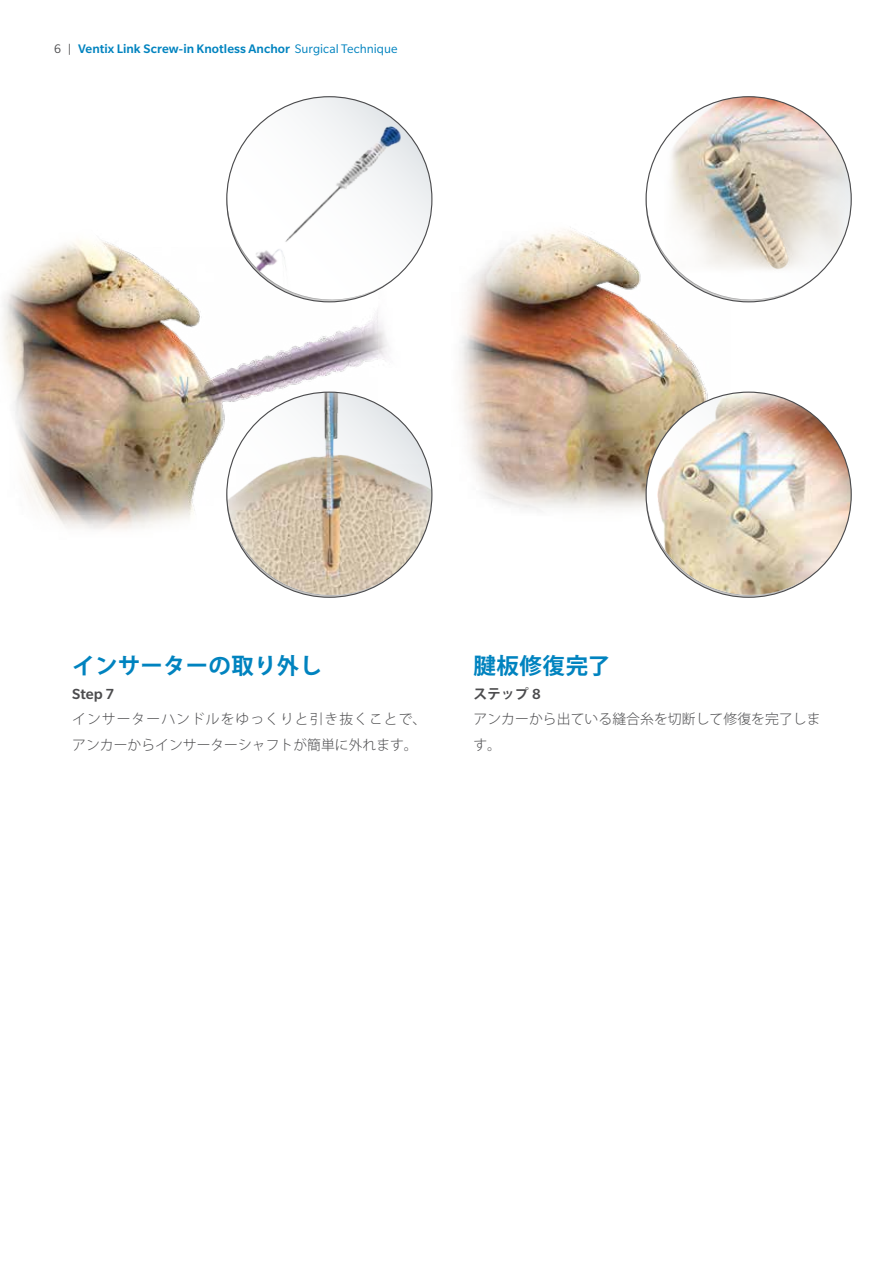
<style>
.page{position:relative;width:893px;height:1263px;background:#fff}
.page>*{position:absolute;margin:0;border:0;box-sizing:border-box;transform-origin:0 0}
.t1{font:700 22.5px "Koz Go Pro";letter-spacing:.01em;color:#0083bf}
.t2{font:500 15.9px "Slate Pro";color:#4c4c4e}
.t3{font:300 13.8px/25.5px "Koz Go Pro";letter-spacing:.005em;color:#4c4c4e}
.t4{font:500 13.5px "Slate Pro";letter-spacing:.005em;color:#0083bf}
.s1{font-weight:400;color:#4c4c4e}
.s2{font-weight:400}
.s3{font-weight:700}
.s4{font-family:"Slate Pro";font-weight:500;font-size:15.9px}
</style>
<div class="page">
<img style="left:459px;top:227px;width:248px;height:284px">
<img style="left:2px;top:240px;width:386px;height:289px">
<svg style="left:646px;top:140px;width:171px;height:174px"></svg>
<img style="left:664px;top:97px;width:187px;height:180px">
<img style="left:226px;top:97px;width:206px;height:217px">
<svg style="left:646px;top:392px;width:11px;height:150px"></svg>
<img style="left:657px;top:392px;width:194px;height:206px">
<img style="left:226px;top:392px;width:206px;height:206px">
<p class="t4" style="left:54px;top:42px;width:345px"><span class="s1">6 |</span> Ventix Link Screw-in Knotless Anchor <span class="s2">Surgical Technique</span></p>
<h1 class="t1" style="left:72px;top:651px;width:251px">インサーターの取り外し</h1>
<h1 class="t1" style="left:473px;top:651px;width:138px">腱板修復完了</h1>
<p class="t2" style="left:72px;top:685px;width:44px">Step 7</p>
<p class="t3" style="left:72px;top:707px;width:356px">インサーターハンドルをゆっくりと引き抜くことで、アンカーからインサーターシャフトが簡単に外れます。</p>
<p class="t3" style="left:473px;top:681px;width:349px"><span class="s3">ステップ</span> <span class="s4">8<br></span>アンカーから出ている縫合糸を切断して修復を完了します。</p>
</div>
